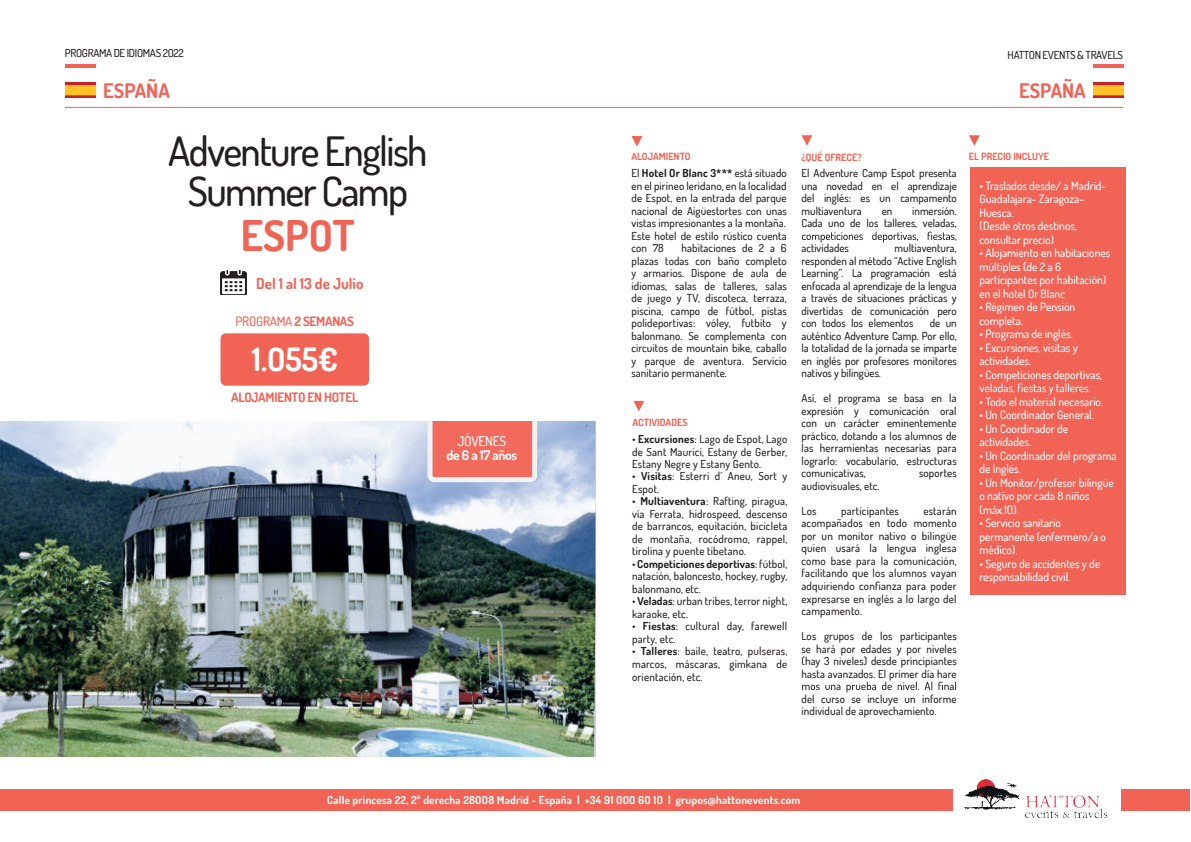
<style>
.page{position:relative;width:1191px;height:842px;background:#fff}
.page>*{position:absolute;margin:0;border:0;box-sizing:border-box;transform-origin:0 0}
.t1{font:700 42.3px "Dosis";color:#f16355}
.t2{font:500 40.4px/40px "Dosis";letter-spacing:-.04em;color:#231f20;text-align:center}
.t3{font:700 32px "Dosis";color:#fff}
.t4{font:700 20px "Dosis";color:#f16355}
.t5{font:700 15px "Dosis";color:#f16355}
.t6{font:700 13.4px/14.5px "Dosis";letter-spacing:-.02em;color:#fff;text-align:center}
.t7{font:700 13px "Dosis";letter-spacing:-.02em;color:#f16355}
.t8{font:500 13px "Dosis";letter-spacing:-.02em;color:#f16355}
.t9{font:500 11.5px/13.5px "Dosis";color:#fff}
.t10{font:500 11px/12.5px "Dosis";letter-spacing:.01em;color:#231f20;text-align:justify}
.t11{font:700 11px "Dosis";letter-spacing:.02em;color:#fff}
.t12{font:500 11px "Dosis";letter-spacing:-.03em;color:#231f20}
.t13{font:700 10px "Dosis";color:#f16355}
.s1{font-weight:700}
.s2{font-weight:500}
</style>
<div class="page">
<img style="left:0;top:421px;width:595px;height:336px">
<div style="left:220px;top:333px;width:149px;height:53px;background:#f16355;border-radius:5px"></div>
<img style="left:221px;top:271px;width:26px;height:24px">
<div style="left:970px;top:168px;width:156px;height:427px;background:#f16355"></div>
<svg style="left:979px;top:383px;width:111px;height:12px"></svg>
<svg style="left:633px;top:401px;width:11px;height:10px"></svg>
<svg style="left:802px;top:232px;width:154px;height:10px"></svg>
<svg style="left:802px;top:682px;width:154px;height:10px"></svg>
<svg style="left:631px;top:136px;width:11px;height:11px"></svg>
<svg style="left:801px;top:135px;width:11px;height:11px"></svg>
<svg style="left:969px;top:135px;width:10px;height:11px"></svg>
<hr style="left:65px;top:64px;width:31px;height:3px;background:#f16355">
<hr style="left:65px;top:107px;width:1058px;height:1px;background:#f16355">
<img style="left:65px;top:83px;width:31px;height:15px">
<hr style="left:1093px;top:64px;width:30px;height:3px;background:#f16355">
<img style="left:1093px;top:83px;width:30px;height:15px">
<svg style="left:427px;top:421px;width:110px;height:61px;background:#f18075"></svg>
<div style="left:0;top:790px;width:1190px;height:21px;background:#f16355"></div>
<div style="left:953px;top:765px;width:167px;height:67px;background:#fff"></div>
<img style="left:964px;top:779px;width:143px;height:39px">
<p class="t12" style="left:65px;top:46px;width:120px">PROGRAMA DE IDIOMAS 2O22</p>
<p class="t4" style="left:103px;top:78px;width:68px">ESPAÑA</p>
<p class="t2" style="left:168px;top:130px;width:261px">Adventure English<br>Summer Camp</p>
<p class="t1" style="left:241px;top:208px;width:116px">ESPOT</p>
<p class="t5" style="left:256px;top:274px;width:109px">Del 1 al 13 de Julio</p>
<p class="t8" style="left:236px;top:313px;width:120px">PROGRAMA <span class="s1">2 SEMANAS</span></p>
<p class="t3" style="left:252px;top:338px;width:87px">1.O55€</p>
<p class="t7" style="left:231px;top:389px;width:129px">ALOJAMIENTO EN HOTEL</p>
<p class="t6" style="left:446px;top:433px;width:72px"><span class="s2">JÓVENES<br></span>de 6 a 17 años</p>
<p class="t12" style="left:1007px;top:48px;width:117px">HATTON EVENTS &amp; TRAVELS</p>
<p class="t4" style="left:1019px;top:78px;width:68px">ESPAÑA</p>
<p class="t13" style="left:631px;top:150px;width:61px">ALOJAMIENTO</p>
<p class="t13" style="left:801px;top:151px;width:62px">¿QUÉ OFRECE?</p>
<p class="t13" style="left:969px;top:150px;width:82px">EL PRECIO INCLUYE</p>
<p class="t10" style="left:631px;top:167px;width:157px">El <span class="s1">Hotel Or Blanc 3***</span> está situado en el pirineo leridano, en la localidad de Espot, en la entrada del parque nacional de Aigüestortes con unas vistas impresionantes a la montaña.<br>Este hotel de estilo rústico cuenta con 78</p>
<p class="t10" style="left:631px;top:242px;width:157px;text-indent:50px">habitaciones de 2 a 6 plazas todas con baño completo y armarios. Dispone de aula de idiomas, salas de talleres, salas de juego y TV, discoteca, terraza, piscina, campo de fútbol, pistas polideportivas: vóley, futbito y balonmano. Se complementa con circuitos de mountain bike, caballo y parque de aventura. Servicio sanitario permanente.</p>
<p class="t13" style="left:632px;top:416px;width:57px">ACTIVIDADES</p>
<p class="t10" style="left:632px;top:432px;width:157px">• <span class="s1">Excursiones</span>: Lago de Espot, Lago de Sant Maurici, Estany de Gerber, Estany Negre y Estany Gento.</p>
<p class="t10" style="left:632px;top:470px;width:157px">• <span class="s1">Visitas</span>: Esterri d´ Aneu, Sort y<br>Espot.</p>
<p class="t10" style="left:632px;top:495px;width:157px">• <span class="s1">Multiaventura</span>: Rafting, piragua, vía Ferrata, hidrospeed, descenso de barrancos, equitación, bicicleta de montaña, rocódromo, rappel, tirolina y puente tibetano.</p>
<p class="t10" style="left:632px;top:557px;width:157px">• <span class="s1">Competiciones deportivas</span>:fútbol, natación, baloncesto, hockey, rugby, balonmano, etc.</p>
<p class="t10" style="left:632px;top:595px;width:157px">• <span class="s1">Veladas</span>: urban tribes, terror night, karaoke, etc.</p>
<p class="t10" style="left:632px;top:620px;width:157px">• <span class="s1">Fiestas</span>: cultural day, farewell party, etc.</p>
<p class="t10" style="left:632px;top:645px;width:157px">• <span class="s1">Talleres</span>: baile, teatro, pulseras, marcos, máscaras, gimkana de orientación, etc.</p>
<p class="t10" style="left:801px;top:167px;width:157px">El Adventure Camp Espot presenta una novedad en el aprendizaje del inglés: es un campamento multiaventura</p>
<p class="t10" style="left:801px;top:204px;width:157px;text-align:right">inmersión.<br>Cada uno de los talleres, veladas,</p>
<p class="t10" style="left:801px;top:242px;width:49px">actividades</p>
<p class="t10" style="left:881px;top:204px;width:12px">en</p>
<p class="t10" style="left:801px;top:242px;width:157px;text-indent:93px">multiaventura, responden al método “Active English Learning”. La programación está enfocada al aprendizaje de la lengua a través de situaciones prácticas y divertidas de comunicación pero con todos los elementos</p>
<p class="t10" style="left:801px;top:317px;width:157px;text-indent:128px">de un auténtico Adventure Camp. Por ello, la totalidad de la jornada se imparte en inglés por profesores monitores nativos y bilingües.</p>
<p class="t10" style="left:801px;top:392px;width:157px">Así, el programa se basa en la expresión y comunicación oral con un carácter eminentemente práctico, dotando a los alumnos de las herramientas necesarias para lograrlo: vocabulario, estructuras comunicativas,</p>
<p class="t10" style="left:919px;top:467px;width:39px">soportes</p>
<p class="t10" style="left:801px;top:479px;width:80px">audiovisuales, etc.</p>
<p class="t10" style="left:801px;top:504px;width:17px">Los</p>
<p class="t10" style="left:841px;top:504px;width:59px">participantes</p>
<p class="t10" style="left:801px;top:504px;width:157px;text-indent:122px">estarán acompañados en todo momento por un monitor nativo o bilingüe quien usará la lengua inglesa como base para la comunicación, facilitando que los alumnos vayan adquiriendo confianza para poder expresarse en inglés a lo largo del campamento.</p>
<p class="t10" style="left:801px;top:629px;width:157px">Los grupos de los participantes se hará por edades y por niveles (hay 3 niveles) desde principiantes hasta avanzados. El primer día hare</p>
<p class="t10" style="left:801px;top:692px;width:157px">del curso se incluye un informe individual de aprovechamiento.</p>
<p class="t9" style="left:979px;top:178px;width:128px">• Traslados desde/ a Madrid-<br>Guadalajara- Zaragoza-<br>Huesca.<br>(Desde otros destinos, consultar precio)</p>
<p class="t9" style="left:979px;top:246px;width:132px">• Alojamiento en habitaciones múltiples (de 2 a 6 participantes por habitación) en el hotel Or Blanc</p>
<p class="t9" style="left:979px;top:300px;width:97px">• Régimen de Pensión completa.</p>
<p class="t9" style="left:979px;top:327px;width:95px">• Programa de inglés.</p>
<p class="t9" style="left:979px;top:340px;width:100px">• Excursiones, visitas y actividades.</p>
<p class="t9" style="left:979px;top:367px;width:124px">• Competiciones deportivas,</p>
<p class="t9" style="left:979px;top:394px;width:125px">• Todo el material necesario.</p>
<p class="t9" style="left:979px;top:408px;width:116px">• Un Coordinador General.</p>
<p class="t9" style="left:979px;top:421px;width:90px">• Un Coordinador de actividades.</p>
<p class="t9" style="left:979px;top:448px;width:139px">• Un Coordinador del programa de Inglés.</p>
<p class="t9" style="left:979px;top:475px;width:136px">• Un Monitor/profesor bilingüe o nativo por cada 8 niños (máx.1O).</p>
<p class="t9" style="left:979px;top:516px;width:128px">• Servicio sanitario permanente (enfermero/a o médico).</p>
<p class="t9" style="left:979px;top:556px;width:122px">• Seguro de accidentes y de responsabilidad civil.</p>
<p class="t11" style="left:327px;top:793px;width:475px">Calle princesa 22, 2º derecha 28OO8 Madrid - España | +34 91 OOO 6O 1O | grupos@hattonevents.com</p>
</div>
